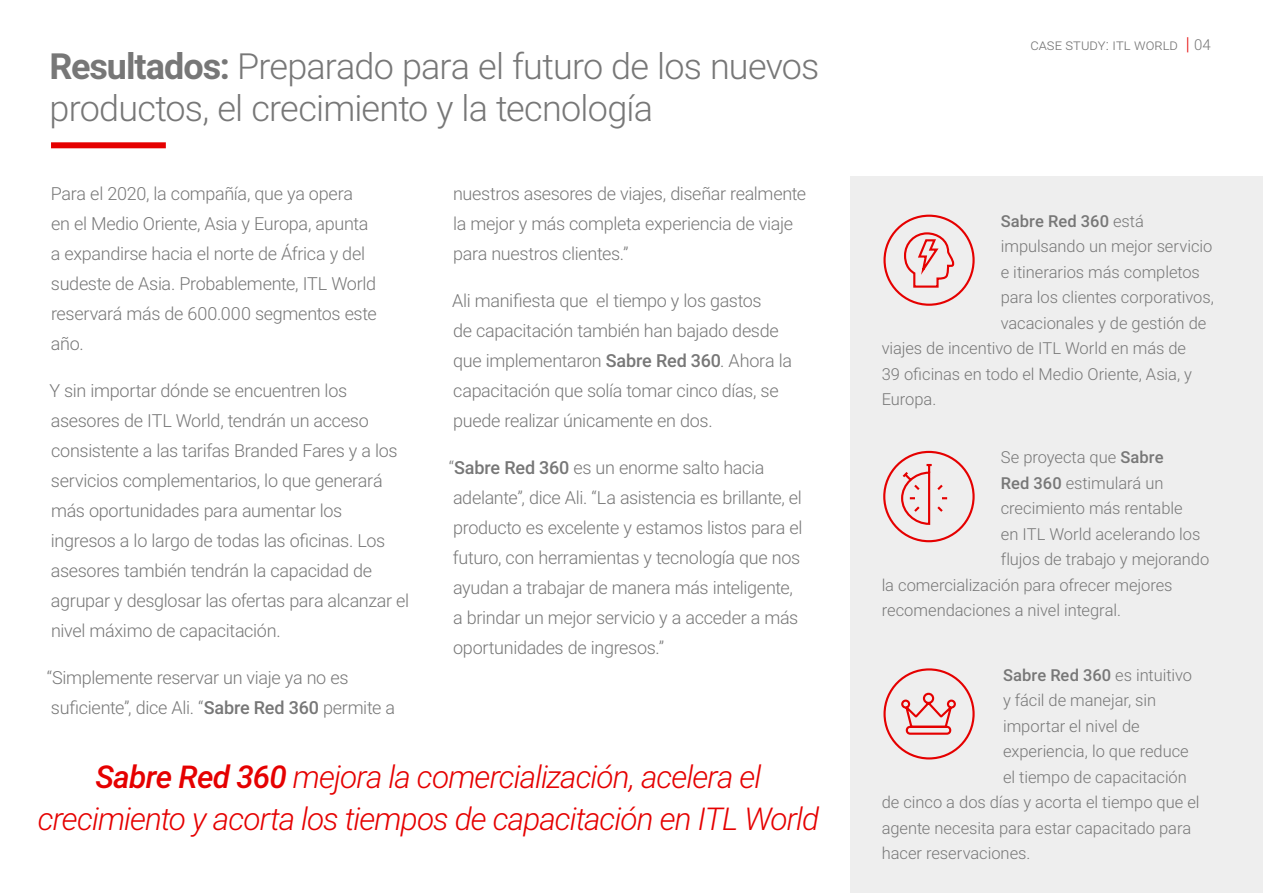
<style>
.page{position:relative;width:1263px;height:893px;background:#fff}
.page>*{position:absolute;margin:0;border:0;box-sizing:border-box;transform-origin:0 0}
.t1{font:300 36px/42px "Roboto";letter-spacing:-.025em;color:#777}
.t2{font:italic 300 31.5px/42px "Roboto";letter-spacing:-.03em;color:#e50000;text-align:center}
.t3{font:300 18px/30px "Roboto";letter-spacing:-.02em;color:#777}
.t4{font:300 16.5px "Roboto";letter-spacing:-.005em;color:#777}
.t5{font:500 16.5px "Roboto";letter-spacing:.005em;color:#777}
.t6{font:300 15px "Roboto";color:#777}
.s1{font-weight:700}
.s2{font-weight:500}
.s3{font-size:18px;color:#e50000}
.s4{font-weight:300}
</style>
<div class="page">
<div style="left:850px;top:176px;width:413px;height:717px;background:#eee"></div>
<div style="left:51px;top:142px;width:115px;height:6px;background:#e50000"></div>
<div style="left:883px;top:451px;width:92px;height:91px;border:2px solid #e50000;border-radius:50%"></div>
<svg style="left:900px;top:463px;width:48px;height:62px"></svg>
<div style="left:883px;top:668px;width:92px;height:91px;border:2px solid #e50000;border-radius:50%"></div>
<svg style="left:901px;top:692px;width:55px;height:43px"></svg>
<div style="left:883px;top:215px;width:92px;height:91px;border:2px solid #e50000;border-radius:50%"></div>
<svg style="left:903px;top:232px;width:53px;height:74px"></svg>
<h1 class="t1" style="left:50px;top:44px;width:771px"><span class="s1">Resultados:</span> Preparado para el futuro de los nuevos productos, el crecimiento y la tecnología</h1>
<p class="t3" style="left:51px;top:178px;width:327px">Para el 2020, la compañía, que ya opera<br>en el Medio Oriente, Asia y Europa, apunta a expandirse hacia el norte de África y del sudeste de Asia. Probablemente, ITL World reservará más de 600.000 segmentos este año.</p>
<p class="t3" style="left:49px;top:375px;width:361px">Y sin importar dónde se encuentren los asesores de ITL World, tendrán un acceso consistente a las tarifas Branded Fares y a los servicios complementarios, lo que generará más oportunidades para aumentar los ingresos a lo largo de todas las oficinas. Los asesores también tendrán la capacidad de agrupar y desglosar las ofertas para alcanzar el nivel máximo de capacitación.</p>
<p class="t3" style="left:47px;top:662px;width:350px">“Simplemente reservar un viaje ya no es suficiente”, dice Ali. “<span class="s2">Sabre Red 360</span> permite a</p>
<p class="t3" style="left:453px;top:178px;width:355px">nuestros asesores de viajes, diseñar realmente la mejor y más completa experiencia de viaje para nuestros clientes.”</p>
<p class="t3" style="left:452px;top:285px;width:341px">Ali manifiesta que el tiempo y los gastos<br>de capacitación también han bajado desde que implementaron <span class="s2">Sabre Red 360</span>. Ahora la capacitación que solía tomar cinco días, se puede realizar únicamente en dos.</p>
<p class="t3" style="left:449px;top:452px;width:355px">“<span class="s2">Sabre Red 360</span> es un enorme salto hacia adelante”, dice Ali. “La asistencia es brillante, el producto es excelente y estamos listos para el futuro, con herramientas y tecnología que nos ayudan a trabajar de manera más inteligente, a brindar un mejor servicio y a acceder a más oportunidades de ingresos.”</p>
<h2 class="t2" style="left:38px;top:755px;width:783px"><span class="s2">Sabre Red 360</span> mejora la comercialización, acelera el crecimiento y acorta los tiempos de capacitación en ITL World</h2>
<p class="t6" style="left:1030px;top:34px;width:182px">case study: ITL World <span class="s3">|</span> 04</p>
<p class="t5" style="left:1001px;top:210px;width:145px">Sabre Red 360 <span class="s4">está</span></p>
<p class="t4" style="left:1001px;top:235px;width:213px">impulsando un mejor servicio</p>
<p class="t4" style="left:1001px;top:261px;width:201px">e itinerarios más completos</p>
<p class="t4" style="left:1001px;top:286px;width:215px">para los clientes corporativos,</p>
<p class="t4" style="left:1001px;top:311px;width:207px">vacacionales y de gestión de</p>
<p class="t4" style="left:882px;top:337px;width:306px">viajes de incentivo de ITL World en más de</p>
<p class="t4" style="left:882px;top:362px;width:312px">39 oficinas en todo el Medio Oriente, Asia, y</p>
<p class="t4" style="left:882px;top:388px;width:56px">Europa.</p>
<p class="t4" style="left:1001px;top:446px;width:164px">Se proyecta que <span class="s2">Sabre</span></p>
<p class="t4" style="left:1001px;top:471px;width:164px"><span class="s2">Red 360</span> estimulará un</p>
<p class="t4" style="left:1001px;top:497px;width:183px">crecimiento más rentable</p>
<p class="t4" style="left:1001px;top:522px;width:201px">en ITL World acelerando los</p>
<p class="t4" style="left:1001px;top:548px;width:210px">flujos de trabajo y mejorando</p>
<p class="t4" style="left:882px;top:573px;width:292px">la comercialización para ofrecer mejores</p>
<p class="t4" style="left:882px;top:599px;width:241px">recomendaciones a nivel integral.</p>
<p class="t5" style="left:1003px;top:663px;width:191px">Sabre Red 360 <span class="s4">es intuitivo</span></p>
<p class="t4" style="left:1003px;top:689px;width:155px">y fácil de manejar, sin</p>
<p class="t4" style="left:1003px;top:714px;width:138px">importar el nivel de</p>
<p class="t4" style="left:1003px;top:740px;width:187px">experiencia, lo que reduce</p>
<p class="t4" style="left:1003px;top:765px;width:185px">el tiempo de capacitación</p>
<p class="t4" style="left:882px;top:791px;width:319px">de cinco a dos días y acorta el tiempo que el</p>
<p class="t4" style="left:882px;top:816px;width:311px">agente necesita para estar capacitado para</p>
<p class="t4" style="left:882px;top:842px;width:150px">hacer reservaciones.</p>
</div>
